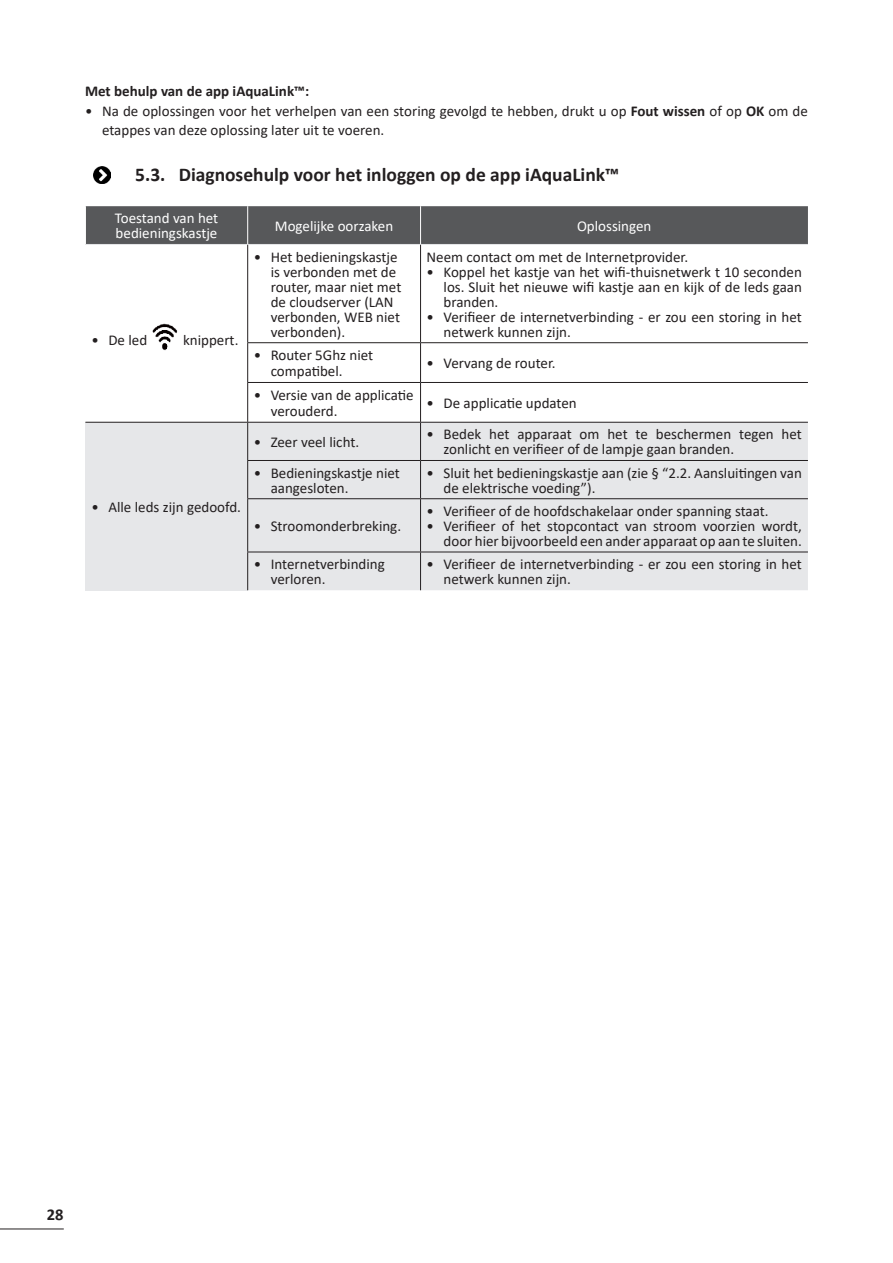
<style>
.page{position:relative;width:893px;height:1263px;background:#fff}
.page>*{position:absolute;margin:0;border:0;box-sizing:border-box;transform-origin:0 0}
.t1{font:700 19.5px "Calibri";color:#231f20}
.t2{font:700 16.5px "Calibri";color:#231f20}
.Texte_normal___puce{font:15px/15px "Calibri";color:#231f20}
.Titres_tableaux{font:15px/15px "Calibri";color:#fff}
.Texte_normal___puce-2{font:700 15px "Calibri";color:#231f20}
.s1{font-weight:700}
</style>
<div class="page">
<hr style="left:0;top:1228px;width:64px;height:1px;background:#231f20">
<img style="left:94px;top:166px;width:17px;height:17px">
<div style="left:86px;top:206px;width:722px;height:38px;background:#57585a"></div>
<div style="left:85px;top:422px;width:163px;height:168px;background:#e6e7e9"></div>
<div style="left:248px;top:423px;width:560px;height:167px;background:#e6e7e9"></div>
<hr style="left:85px;top:244px;width:163px;height:1px;background:#e6e7e9">
<hr style="left:248px;top:244px;width:173px;height:1px;background:#e6e7e9">
<hr style="left:421px;top:244px;width:387px;height:1px;background:#e6e7e9">
<hr style="left:247px;top:245px;width:1px;height:97px;background:#231f20">
<hr style="left:420px;top:245px;width:1px;height:97px;background:#231f20">
<hr style="left:247px;top:343px;width:1px;height:39px;background:#231f20">
<hr style="left:420px;top:343px;width:1px;height:39px;background:#231f20">
<hr style="left:247px;top:383px;width:1px;height:39px;background:#231f20">
<hr style="left:420px;top:383px;width:1px;height:39px;background:#231f20">
<hr style="left:247px;top:423px;width:1px;height:37px;background:#231f20">
<hr style="left:420px;top:423px;width:1px;height:37px;background:#231f20">
<hr style="left:247px;top:460px;width:174px;height:1px;background:#231f20">
<hr style="left:247px;top:461px;width:1px;height:37px;background:#231f20">
<hr style="left:421px;top:460px;width:387px;height:1px;background:#231f20">
<hr style="left:420px;top:461px;width:1px;height:37px;background:#231f20">
<hr style="left:247px;top:498px;width:174px;height:1px;background:#231f20">
<hr style="left:247px;top:499px;width:1px;height:53px;background:#231f20">
<hr style="left:421px;top:498px;width:387px;height:1px;background:#231f20">
<hr style="left:420px;top:499px;width:1px;height:53px;background:#231f20">
<hr style="left:247px;top:552px;width:174px;height:1px;background:#231f20">
<hr style="left:247px;top:552px;width:1px;height:38px;background:#231f20">
<hr style="left:421px;top:552px;width:387px;height:1px;background:#231f20">
<hr style="left:420px;top:552px;width:1px;height:38px;background:#231f20">
<hr style="left:420px;top:206px;width:1px;height:38px;background:#fff">
<hr style="left:247px;top:206px;width:1px;height:38px;background:#fff">
<hr style="left:247px;top:342px;width:174px;height:1px;background:#231f20">
<hr style="left:421px;top:342px;width:387px;height:1px;background:#231f20">
<hr style="left:247px;top:382px;width:174px;height:1px;background:#231f20">
<hr style="left:421px;top:382px;width:387px;height:1px;background:#231f20">
<hr style="left:85px;top:422px;width:163px;height:1px;background:#231f20">
<hr style="left:248px;top:422px;width:173px;height:1px;background:#231f20">
<hr style="left:421px;top:422px;width:387px;height:1px;background:#231f20">
<img style="left:152px;top:323px;width:26px;height:28px">
<p class="Texte_normal___puce-2" style="left:85px;top:81px;width:226px">Met behulp van de app iAquaLink™:</p>
<p class="Texte_normal___puce" style="left:102px;top:101px;width:707px;line-height:19.5px;text-indent:-17px">• Na de oplossingen voor het verhelpen van een storing gevolgd te hebben, drukt u op <span class="s1">Fout wissen</span> of op <span class="s1">OK</span> om de etappes van deze oplossing later uit te voeren.</p>
<p class="t1" style="left:135px;top:161px;width:485px">5.3. Diagnosehulp voor het inloggen op de app iAquaLink™</p>
<p class="Titres_tableaux" style="left:115px;top:211px;width:105px">Toestand van het bedieningskastje</p>
<p class="Titres_tableaux" style="left:275px;top:218px;width:120px">Mogelijke oorzaken</p>
<p class="Titres_tableaux" style="left:577px;top:218px;width:76px">Oplossingen</p>
<p class="Texte_normal___puce" style="left:91px;top:332px;width:57px">• De led</p>
<p class="Texte_normal___puce" style="left:183px;top:332px;width:57px">knippert.</p>
<p class="Texte_normal___puce" style="left:91px;top:499px;width:151px">• Alle leds zijn gedoofd.</p>
<p class="Texte_normal___puce" style="left:271px;top:249px;width:132px;text-indent:-17px">• Het bedieningskastje is verbonden met de router, maar niet met de cloudserver (LAN verbonden, WEB niet verbonden).</p>
<p class="Texte_normal___puce" style="left:427px;top:249px;width:263px">Neem contact om met de Internetprovider.</p>
<p class="Texte_normal___puce" style="left:444px;top:264px;width:360px;text-align:justify;text-indent:-17px">• Koppel het kastje van het wifi-thuisnetwerk t 10 seconden los. Sluit het nieuwe wifi kastje aan en kijk of de leds gaan branden.</p>
<p class="Texte_normal___puce" style="left:444px;top:309px;width:360px;text-indent:-17px">• Verifieer de internetverbinding - er zou een storing in het netwerk kunnen zijn.</p>
<p class="Texte_normal___puce" style="left:271px;top:346px;width:104px;line-height:16.5px;text-indent:-17px">• Router 5Ghz niet compatibel.</p>
<p class="Texte_normal___puce" style="left:427px;top:355px;width:131px">• Vervang de router.</p>
<p class="Texte_normal___puce" style="left:271px;top:386px;width:145px;line-height:16.5px;text-indent:-17px">• Versie van de applicatie verouderd.</p>
<p class="Texte_normal___puce" style="left:427px;top:395px;width:152px">• De applicatie updaten</p>
<p class="Texte_normal___puce" style="left:254px;top:434px;width:107px">• Zeer veel licht.</p>
<p class="Texte_normal___puce" style="left:444px;top:427px;width:360px;text-indent:-17px">• Bedek het apparaat om het te beschermen tegen het zonlicht en verifieer of de lampje gaan branden.</p>
<p class="Texte_normal___puce" style="left:271px;top:465px;width:131px;text-indent:-17px">• Bedieningskastje niet aangesloten.</p>
<p class="Texte_normal___puce" style="left:444px;top:465px;width:360px;text-indent:-17px">• Sluit het bedieningskastje aan (zie § “2.2. Aansluitingen van de elektrische voeding”).</p>
<p class="Texte_normal___puce" style="left:254px;top:518px;width:149px">• Stroomonderbreking.</p>
<p class="Texte_normal___puce" style="left:427px;top:503px;width:344px">• Verifieer of de hoofdschakelaar onder spanning staat.</p>
<p class="Texte_normal___puce" style="left:427px;top:518px;width:377px;text-align:right">• Verifieer of het stopcontact van stroom voorzien wordt, door hier bijvoorbeeld een ander apparaat op aan te sluiten.</p>
<p class="Texte_normal___puce" style="left:271px;top:556px;width:116px;text-indent:-17px">• Internetverbinding verloren.</p>
<p class="Texte_normal___puce" style="left:444px;top:556px;width:360px;text-indent:-17px">• Verifieer de internetverbinding - er zou een storing in het netwerk kunnen zijn.</p>
<p class="t2" style="left:47px;top:1203px;width:18px">28</p>
</div>
